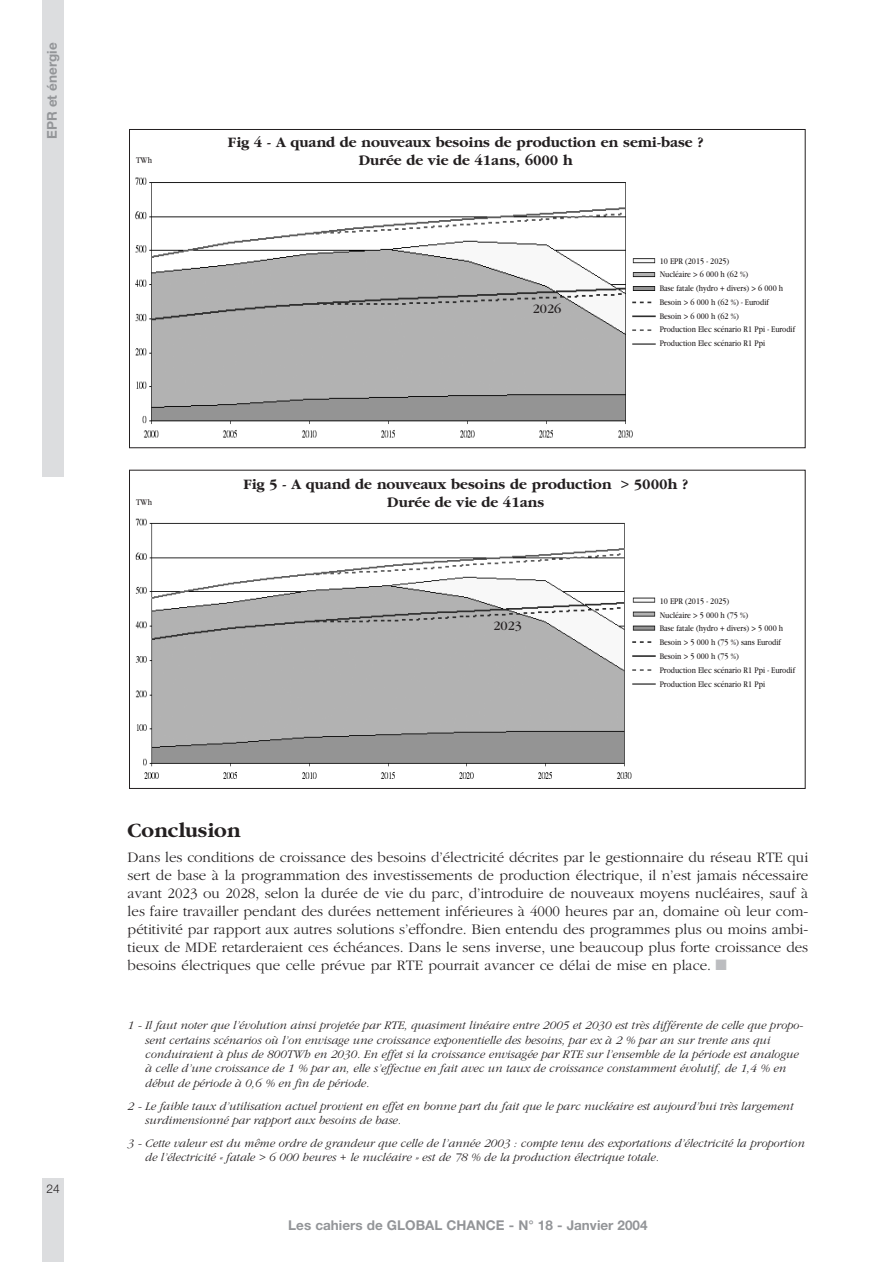
<style>
.page{position:relative;width:893px;height:1262px;background:#fff}
.page>*{position:absolute;margin:0;border:0;box-sizing:border-box;transform-origin:0 0}
.t1{font:700 21px "Garamond";color:#231f20}
.t2{font:300 15px/18px "Garamond";color:#231f20;text-align:justify}
.t3{font:700 15px "Garamond";color:#231f20}
.t4{font:700 13.5px "Helvetica Neue";color:#939598}
.t5{font:13.5px "Garamond";color:#231f20}
.t6{font:italic 300 12px/14.4px "Garamond";color:#231f20}
.t7{font:300 12px "Helvetica Neue";color:#231f20}
.t8{font:9px/13.8px "Garamond";color:#231f20;scale:.85 1}
.s1{color:#bcbdc0}
</style>
<div class="page">
<div style="left:43px;top:0;width:21px;height:476px;background:#dcdddf"></div>
<div style="left:43px;top:1178px;width:21px;height:84px;background:#dcdddf"></div>
<img style="left:135px;top:177px;width:498px;height:261px">
<img style="left:633px;top:258px;width:22px;height:87px">
<img style="left:135px;top:518px;width:498px;height:261px">
<img style="left:633px;top:597px;width:22px;height:88px">
<p class="t4" style="left:47px;top:139px;width:98px;rotate:-90deg">EPR et énergie</p>
<p class="t7" style="left:46px;top:1184px;width:15px">24</p>
<p class="t3" style="left:228px;top:136px;width:477px">Fig 4 - A quand de nouveaux besoins de production en semi-base ?</p>
<p class="t8" style="left:136px;top:154px;width:20px">TWh</p>
<p class="t3" style="left:359px;top:154px;width:215px">Durée de vie de 41ans, 6000 h</p>
<p class="t5" style="left:532px;top:304px;width:30px">2026</p>
<p class="t8" style="left:659px;top:255px;width:161px">10 EPR (2015 - 2025)<br>Nucléaire &gt; 6 000 h (62 %)<br>Base fatale (hydro + divers) &gt; 6 000 h<br>Besoin &gt; 6 000 h (62 %) - Eurodif<br>Besoin &gt; 6 000 h (62 %)<br>Production Elec scénario R1 Ppi - Eurodif<br>Production Elec scénario R1 Ppi</p>
<p class="t3" style="left:243px;top:478px;width:446px">Fig 5 - A quand de nouveaux besoins de production &gt; 5000h ?</p>
<p class="t8" style="left:136px;top:496px;width:20px">TWh</p>
<p class="t3" style="left:387px;top:496px;width:159px">Durée de vie de 41ans</p>
<p class="t5" style="left:493px;top:620px;width:30px">2023</p>
<p class="t8" style="left:659px;top:595px;width:161px">10 EPR (2015 - 2025)<br>Nucléaire &gt; 5 000 h (75 %)<br>Base fatale (hydro + divers) &gt; 5 000 h<br>Besoin &gt; 5 000 h (75 %) sans Eurodif<br>Besoin &gt; 5 000 h (75 %)<br>Production Elec scénario R1 Ppi - Eurodif<br>Production Elec scénario R1 Ppi</p>
<h1 class="t1" style="left:128px;top:821px;width:114px">Conclusion</h1>
<p class="t2" style="left:128px;top:849px;width:682px">Dans les conditions de croissance des besoins d’électricité décrites par le gestionnaire du réseau RTE qui sert de base à la programmation des investissements de production électrique, il n’est jamais nécessaire avant 2023 ou 2028, selon la durée de vie du parc, d’introduire de nouveaux moyens nucléaires, sauf à les faire travailler pendant des durées nettement inférieures à 4000 heures par an, domaine où leur com&shy;pétitivité par rapport aux autres solutions s’effondre. Bien entendu des programmes plus ou moins ambi&shy;tieux de MDE retarderaient ces échéances. Dans le sens inverse, une beaucoup plus forte croissance des besoins électriques que celle prévue par RTE pourrait avancer ce délai de mise en place. <span class="s1">■</span></p>
<p class="t6" style="left:145px;top:1019px;width:659px;text-indent:-18px">1 - Il faut noter que l’évolution ainsi projetée par RTE, quasiment linéaire entre 2005 et 2030 est très différente de celle que propo&shy;sent certains scénarios où l’on envisage une croissance exponentielle des besoins, par ex à 2 % par an sur trente ans qui conduiraient à plus de 800TWh en 2030. En effet si la croissance envisagée par RTE sur l’ensemble de la période est analogue à celle d’une croissance de 1 % par an, elle s’effectue en fait avec un taux de croissance constamment évolutif, de 1,4 % en début de période à 0,6 % en fin de période.</p>
<p class="t6" style="left:145px;top:1099px;width:649px;text-indent:-18px">2 - Le faible taux d’utilisation actuel provient en effet en bonne part du fait que le parc nucléaire est aujourd’hui très largement surdimensionné par rapport aux besoins de base.</p>
<p class="t6" style="left:145px;top:1137px;width:661px;text-indent:-18px">3 - Cette valeur est du même ordre de grandeur que celle de l’année 2003 : compte tenu des exportations d’électricité la proportion de l’électricité « fatale &gt; 6 000 heures + le nucléaire » est de 78 % de la production électrique totale.</p>
<p class="t4" style="left:288px;top:1220px;width:361px">Les cahiers de GLOBAL CHANCE - N° 18 - Janvier 2004</p>
</div>
